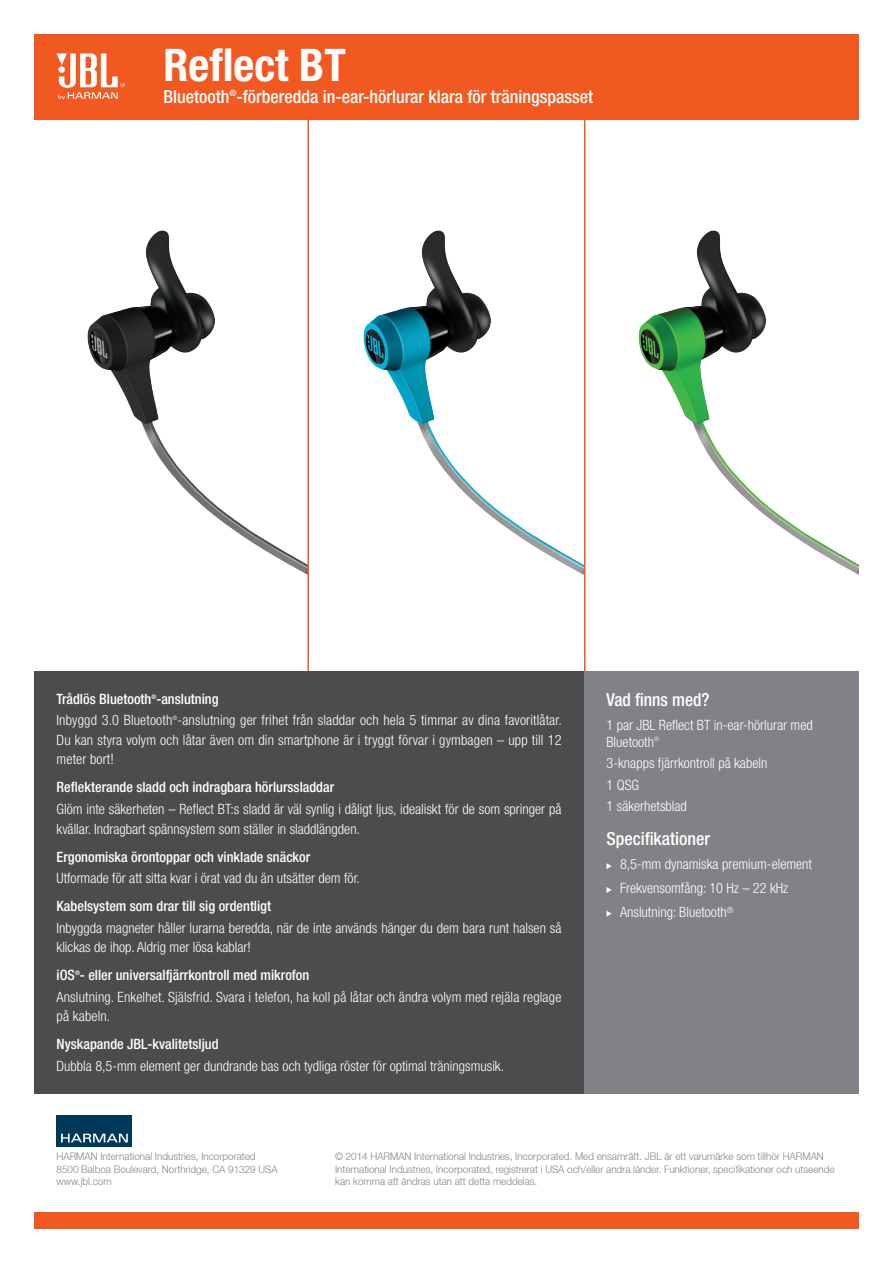
<style>
.page{position:relative;width:893px;height:1263px;background:#fff}
.page>*{position:absolute;margin:0;border:0;box-sizing:border-box;transform-origin:0 0}
.t1{font:700 condensed 45px "Helvetica Neue LT Pro";color:#fff}
.t2{font:500 condensed 18px "Helvetica Neue LT Pro";color:#fff}
.t3{font:300 condensed 14.25px/19.5px "Helvetica Neue LT Pro";color:#fff}
.t4{font:500 condensed 14.25px "Helvetica Neue LT Pro";color:#fff}
.t5{font:300 10.5px/12.6px "Helvetica Neue LT";color:#808285;scale:.94 1}
.t6{font:500 condensed 6.15px "Helvetica Neue LT Pro";color:#fff}
.t7{font:300 condensed 6.15px "Helvetica Neue LT Pro";color:#fff}
</style>
<div class="page">
<img style="left:87px;top:230px;width:220px;height:345px">
<img style="left:363px;top:187px;width:495px;height:414px">
<hr style="left:584px;top:119px;width:1px;height:572px;background:#f15921">
<hr style="left:307px;top:119px;width:2px;height:572px;background:#f15921">
<div style="left:34px;top:1213px;width:825px;height:16px;background:#f15921"></div>
<div style="left:57px;top:1116px;width:75px;height:31px;background:#003859"></div>
<svg style="left:61px;top:1134px;width:67px;height:8px"></svg>
<div style="left:34px;top:671px;width:550px;height:422px;background:#4b4c4d"></div>
<div style="left:584px;top:671px;width:275px;height:422px;background:#808285"></div>
<svg style="left:606px;top:863px;width:6px;height:6px"></svg>
<svg style="left:606px;top:887px;width:6px;height:6px"></svg>
<svg style="left:606px;top:911px;width:6px;height:6px"></svg>
<div style="left:34px;top:34px;width:825px;height:85px;background:#f15921"></div>
<svg style="left:57px;top:53px;width:68px;height:47px"></svg>
<p class="t1" style="left:163px;top:38px;width:184px">Reflect BT</p>
<p class="t2" style="left:163px;top:86px;width:431px">Bluetooth<sup>®</sup>-förberedda in-ear-hörlurar klara för träningspasset</p>
<p class="t4" style="left:57px;top:690px;width:164px">Trådlös Bluetooth -anslutning</p>
<p class="t6" style="left:151px;top:693px;width:6px">®</p>
<p class="t3" style="left:57px;top:710px;width:507px">Inbyggd 3.0 Bluetooth -anslutning ger frihet från sladdar och hela 5 timmar av dina favoritlåtar.</p>
<p class="t7" style="left:173px;top:714px;width:6px">®</p>
<p class="t3" style="left:57px;top:730px;width:506px">Du kan styra volym och låtar även om din smartphone är i tryggt förvar i gymbagen – upp till 12 meter bort!</p>
<p class="t4" style="left:57px;top:779px;width:279px">Reflekterande sladd och indragbara hörlurssladdar</p>
<p class="t3" style="left:57px;top:799px;width:506px">Glöm inte säkerheten – Reflect BT:s sladd är väl synlig i dåligt ljus, idealiskt för de som springer på kvällar. Indragbart spännsystem som ställer in sladdlängden.</p>
<p class="t4" style="left:57px;top:848px;width:255px">Ergonomiska örontoppar och vinklade snäckor</p>
<p class="t3" style="left:57px;top:868px;width:305px">Utformade för att sitta kvar i örat vad du än utsätter dem för.</p>
<p class="t4" style="left:57px;top:897px;width:216px">Kabelsystem som drar till sig ordentligt</p>
<p class="t3" style="left:57px;top:918px;width:506px">Inbyggda magneter håller lurarna beredda, när de inte används hänger du dem bara runt halsen så klickas de ihop. Aldrig mer lösa kablar!</p>
<p class="t4" style="left:57px;top:967px;width:254px">iOS - eller universalfjärrkontroll med mikrofon</p>
<p class="t6" style="left:75px;top:969px;width:6px">®</p>
<p class="t3" style="left:57px;top:987px;width:506px">Anslutning. Enkelhet. Själsfrid. Svara i telefon, ha koll på låtar och ändra volym med rejäla reglage på kabeln.</p>
<p class="t4" style="left:57px;top:1036px;width:164px">Nyskapande JBL-kvalitetsljud</p>
<p class="t3" style="left:57px;top:1056px;width:449px">Dubbla 8,5-mm element ger dundrande bas och tydliga röster för optimal träningsmusik.</p>
<p class="t2" style="left:606px;top:689px;width:104px">Vad finns med?</p>
<p class="t3" style="left:606px;top:716px;width:208px;line-height:17.1px">1 par JBL Reflect BT in-ear-hörlurar med<br>Bluetooth</p>
<p class="t7" style="left:654px;top:735px;width:6px">®</p>
<p class="t3" style="left:606px;top:753px;width:162px">3-knapps fjärrkontroll på kabeln</p>
<p class="t3" style="left:606px;top:775px;width:34px">1 QSG</p>
<p class="t3" style="left:606px;top:796px;width:82px">1 säkerhetsblad</p>
<p class="t2" style="left:606px;top:828px;width:105px">Specifikationer</p>
<p class="t3" style="left:620px;top:854px;width:194px">8,5-mm dynamiska premium-element</p>
<p class="t3" style="left:620px;top:878px;width:170px">Frekvensomfång: 10 Hz – 22 kHz</p>
<p class="t3" style="left:620px;top:902px;width:115px">Anslutning: Bluetooth<sup>®</sup></p>
<p class="t5" style="left:57px;top:1150px;width:213px">HARMAN International Industries, Incorporated</p>
<p class="t5" style="left:57px;top:1162px;width:237px">8500 Balboa Boulevard, Northridge, CA 91329 USA</p>
<p class="t5" style="left:57px;top:1175px;width:60px">www.jbl.com</p>
<p class="t5" style="left:335px;top:1150px;width:533px">© 2014 HARMAN International Industries, Incorporated. Med ensamrätt. JBL är ett varumärke som tillhör HARMAN<br>International Industries, Incorporated, registrerat i USA och/eller andra länder. Funktioner, specifikationer och utseende kan komma att ändras utan att detta meddelas.</p>
</div>
